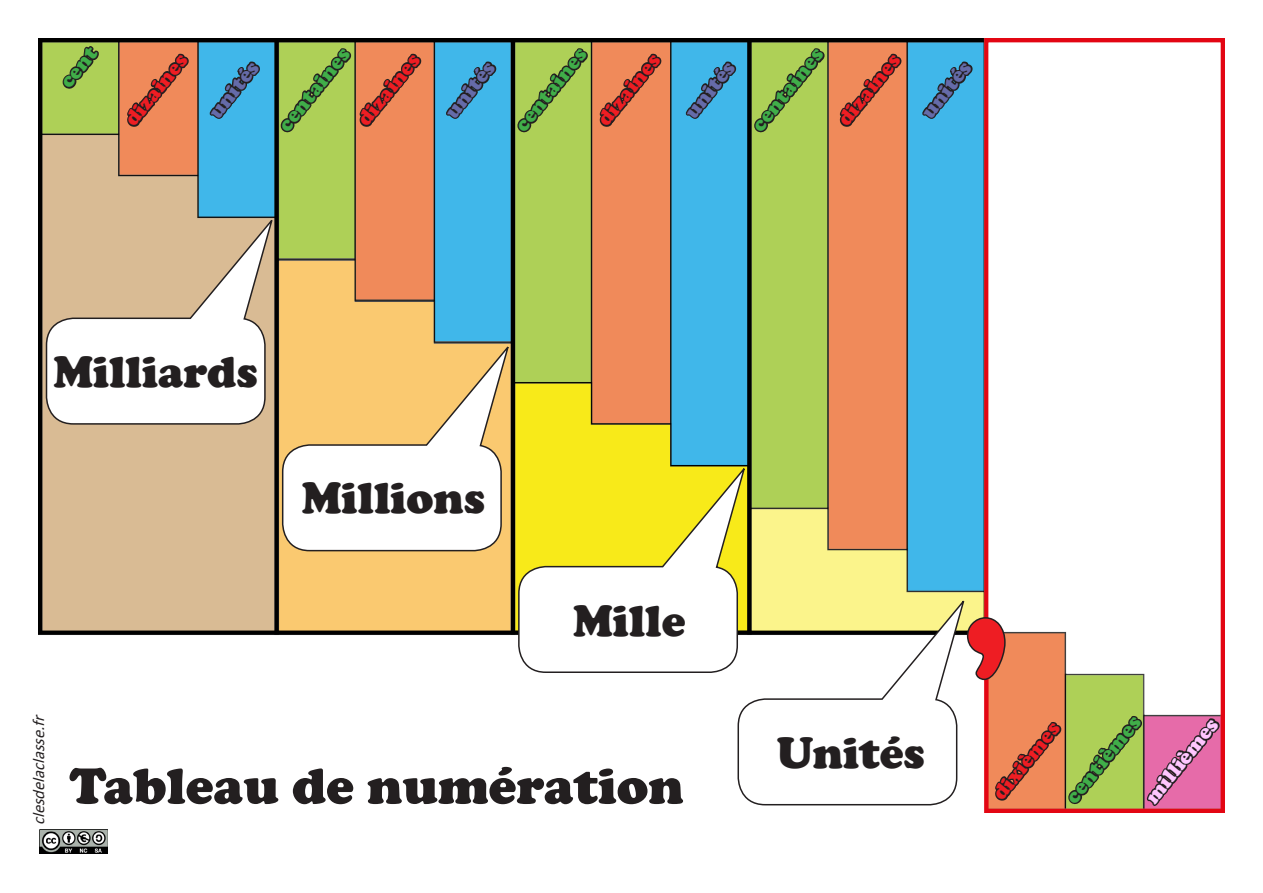
<style>
.page{position:relative;width:1263px;height:893px;background:#fff}
.page>*{position:absolute;margin:0;border:0;box-sizing:border-box;transform-origin:0 0}
.t1{font:900 150px "Cooper";color:#ee1d23}
.t2{font:900 52.5px "Cooper";color:#231f20}
.t3{font:900 45px "Cooper";color:#231f20}
.t4{font:900 21px "Cooper";color:#40ae49}
.t5{font:900 21px "Cooper";color:#ee1d23}
.t6{font:900 21px "Cooper";color:#656ba9}
.t7{font:900 21px "Cooper";color:#ffc6ff}
.t8{font:italic 16.5px "Calibri";color:#231f20}
</style>
<div class="page">
<img style="left:38px;top:38px;width:1187px;height:774px">
<svg style="left:45px;top:214px;width:230px;height:211px"></svg>
<div style="left:53px;top:356px;width:211px;height:34px;background:#fff"></div>
<svg style="left:281px;top:341px;width:230px;height:211px"></svg>
<div style="left:302px;top:483px;width:192px;height:34px;background:#fff"></div>
<svg style="left:517px;top:462px;width:230px;height:212px"></svg>
<div style="left:533px;top:606px;width:193px;height:33px;background:#fff"></div>
<svg style="left:737px;top:595px;width:230px;height:211px"></svg>
<div style="left:754px;top:738px;width:193px;height:33px;background:#fff"></div>
<img style="left:40px;top:830px;width:67px;height:23px">
<svg style="left:752px;top:43px;width:75px;height:92px;background:#96b14d"></svg>
<svg style="left:515px;top:43px;width:75px;height:92px;background:#95b14d"></svg>
<svg style="left:60px;top:38px;width:41px;height:53px;background:#7d9242"></svg>
<svg style="left:837px;top:51px;width:67px;height:78px;background:#c5744e"></svg>
<svg style="left:597px;top:51px;width:67px;height:78px;background:#c5744e"></svg>
<svg style="left:278px;top:43px;width:146px;height:92px;background:#ad934d"></svg>
<svg style="left:125px;top:51px;width:66px;height:78px;background:#c5734d"></svg>
<svg style="left:207px;top:38px;width:55px;height:83px;background:#3791b8"></svg>
<svg style="left:443px;top:38px;width:56px;height:83px;background:#3792b9"></svg>
<svg style="left:683px;top:38px;width:55px;height:83px;background:#3791b8"></svg>
<svg style="left:920px;top:38px;width:55px;height:83px;background:#3791b8"></svg>
<svg style="left:993px;top:714px;width:229px;height:99px;background:#b67b60"></svg>
<svg style="left:965px;top:615px;width:42px;height:67px"></svg>
<p class="t4" style="left:55px;top:77px;width:47px;rotate:-51deg">cent</p>
<p class="t5" style="left:119px;top:115px;width:88px;rotate:-51deg">dizaines</p>
<p class="t5" style="left:352px;top:115px;width:88px;rotate:-51deg">dizaines</p>
<p class="t5" style="left:592px;top:115px;width:88px;rotate:-51deg">dizaines</p>
<p class="t5" style="left:832px;top:115px;width:88px;rotate:-51deg">dizaines</p>
<p class="t4" style="left:273px;top:121px;width:102px;rotate:-51deg">centaines</p>
<p class="t4" style="left:509px;top:121px;width:102px;rotate:-51deg">centaines</p>
<p class="t4" style="left:746px;top:121px;width:102px;rotate:-51deg">centaines</p>
<p class="t6" style="left:203px;top:108px;width:68px;rotate:-51deg">unités</p>
<p class="t6" style="left:439px;top:108px;width:68px;rotate:-51deg">unités</p>
<p class="t6" style="left:679px;top:108px;width:68px;rotate:-51deg">unités</p>
<p class="t6" style="left:916px;top:108px;width:68px;rotate:-51deg">unités</p>
<p class="t3" style="left:53px;top:345px;width:206px">Milliards</p>
<p class="t3" style="left:302px;top:472px;width:185px">Millions</p>
<p class="t3" style="left:573px;top:595px;width:114px">Mille</p>
<p class="t8" style="left:28px;top:825px;width:116px;rotate:-90deg">clesdelaclasse.fr</p>
<p class="t2" style="left:69px;top:755px;width:616px">Tableau de numération</p>
<p class="t3" style="left:777px;top:726px;width:150px">Unités</p>
<p class="t1" style="left:964px;top:514px;width:46px">,</p>
<p class="t5" style="left:987px;top:789px;width:95px;rotate:-51deg">dixièmes</p>
<p class="t4" style="left:1060px;top:793px;width:107px;rotate:-51deg">centièmes</p>
<p class="t7" style="left:1140px;top:793px;width:105px;rotate:-51deg">millièmes</p>
</div>
